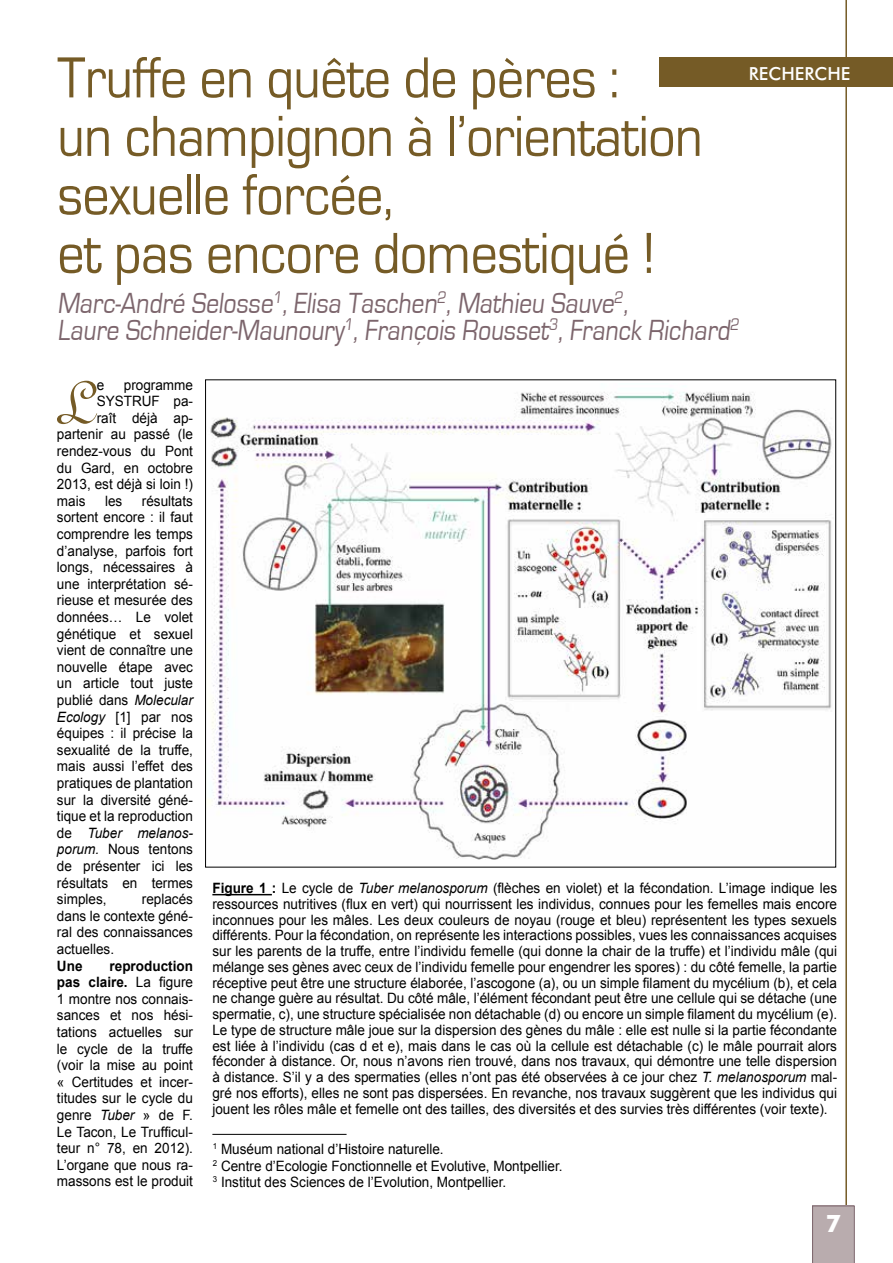
<style>
.page{position:relative;width:893px;height:1263px;background:#fff}
.page>*{position:absolute;margin:0;border:0;box-sizing:border-box;transform-origin:0 0}
.t1{font:66.3px "Gando BT";color:#755b26;scale:.95 1}
.t2{font:60px/58.5px "Eurostile";letter-spacing:-.01em;color:#755b26;scale:.9 1}
.t3{font:30px/27px "Eurostile";color:#7c656c;scale:.85 1}
.t4{font:700 24px "Futura BT";color:#fff}
.t5{font:500 18px "Futura BT";color:#fff}
.t6{font:14.25px/16.6px "Arial";color:#000;text-align:justify;scale:.95 1}
.t7{font:700 14.25px "Arial";color:#000;scale:.95 1}
.s1{font-style:italic}
.s2{font-weight:700}
</style>
<div class="page">
<hr style="left:845px;top:0;width:2px;height:1205px;background:#755b26">
<svg style="left:812px;top:1205px;width:43px;height:58px;background:#b5a7aa"></svg>
<div style="left:659px;top:57px;width:234px;height:30px;background:#755b26"></div>
<img style="left:208px;top:389px;width:624px;height:470px">
<hr style="left:212px;top:894px;width:60px;height:1px;background:#000">
<hr style="left:212px;top:1134px;width:135px;height:1px;background:#000">
<h2 class="t2" style="left:57px;top:50px;width:719px">Truffe en quête de pères :<br>un champignon à l’orientation sexuelle forcée,<br>et pas encore domestiqué !</h2>
<h3 class="t3" style="left:57px;top:290px;width:806px">Marc-André Selosse<sup>1</sup>, Elisa Taschen<sup>2</sup>, Mathieu Sauve<sup>2</sup>,<br>Laure Schneider-Maunoury<sup>1</sup>, François Rousset<sup>3</sup>, Franck Richard<sup>2</sup></h3>
<p class="t5" style="left:749px;top:62px;width:103px">RECHERCHE</p>
<h1 class="t1" style="left:56px;top:363px;width:45px">L</h1>
<p class="t6" style="left:97px;top:377px;width:9px">e</p>
<p class="t6" style="left:124px;top:377px;width:74px">programme</p>
<p class="t6" style="left:97px;top:393px;width:103px">SYSTRUF pa-</p>
<p class="t6" style="left:97px;top:410px;width:103px">raît déjà ap-</p>
<p class="t6" style="left:57px;top:426px;width:145px">partenir au passé (le</p>
<p class="t6" style="left:57px;top:443px;width:145px">rendez-vous du Pont</p>
<p class="t6" style="left:57px;top:459px;width:145px">du Gard, en octobre</p>
<p class="t6" style="left:57px;top:476px;width:145px">2013, est déjà si loin !)</p>
<p class="t6" style="left:57px;top:493px;width:32px">mais</p>
<p class="t6" style="left:105px;top:493px;width:20px">les</p>
<p class="t6" style="left:57px;top:493px;width:145px;text-indent:85px">résultats sortent encore : il faut comprendre les temps d’analyse, parfois fort longs, nécessaires à une interprétation sé&shy;rieuse et mesurée des données… Le volet génétique et sexuel vient de connaître une nouvelle étape avec un article tout juste publié dans <span class="s1">Molecular Ecology</span> [1] par nos équipes : il précise la sexualité de la truffe, mais aussi l’effet des pratiques de plantation sur la diversité géné&shy;tique et la reproduction de <span class="s1">Tuber melanos&shy;porum.</span> Nous tentons de présenter ici les résultats en termes simples,</p>
<p class="t6" style="left:57px;top:891px;width:145px;text-indent:85px">replacés dans le contexte géné&shy;ral des connaissances actuelles.</p>
<p class="t7" style="left:57px;top:958px;width:28px">Une</p>
<p class="t6" style="left:57px;top:957px;width:145px;text-indent:53px"><span class="s2">reproduction pas claire.</span> La figure 1 montre nos connais&shy;sances et nos hési&shy;tations actuelles sur le cycle de la truffe (voir la mise au point « Certitudes et incer&shy;titudes sur le cycle du genre <span class="s1">Tuber</span> » de F.<br>Le Tacon, Le Trufficul&shy;teur n° 78, en 2012).<br>L’organe que nous ra&shy;massons est le produit</p>
<p class="t6" style="left:212px;top:880px;width:659px;line-height:15.8px"><span class="s2">Figure 1 :</span> Le cycle de <span class="s1">Tuber melanosporum</span> (flèches en violet) et la fécondation. L’image indique les ressources nutritives (flux en vert) qui nourrissent les individus, connues pour les femelles mais encore inconnues pour les mâles. Les deux couleurs de noyau (rouge et bleu) représentent les types sexuels différents. Pour la fécondation, on représente les interactions possibles, vues les connaissances acquises sur les parents de la truffe, entre l’individu femelle (qui donne la chair de la truffe) et l’individu mâle (qui mélange ses gènes avec ceux de l’individu femelle pour engendrer les spores) : du côté femelle, la partie réceptive peut être une structure élaborée, l’ascogone (a), ou un simple filament du mycélium (b), et cela ne change guère au résultat. Du côté mâle, l’élément fécondant peut être une cellule qui se détache (une spermatie, c), une structure spécialisée non détachable (d) ou encore un simple filament du mycélium (e).<br>Le type de structure mâle joue sur la dispersion des gènes du mâle : elle est nulle si la partie fécondante est liée à l’individu (cas d et e), mais dans le cas où la cellule est détachable (c) le mâle pourrait alors féconder à distance. Or, nous n’avons rien trouvé, dans nos travaux, qui démontre une telle dispersion à distance. S’il y a des spermaties (elles n’ont pas été observées à ce jour chez <span class="s1">T. melanosporum</span> mal&shy;gré nos efforts), elles ne sont pas dispersées. En revanche, nos travaux suggèrent que les individus qui jouent les rôles mâle et femelle ont des tailles, des diversités et des survies très différentes (voir texte).</p>
<p class="t6" style="left:213px;top:1141px;width:370px;text-align:left"><sup>1</sup> Muséum national d’Histoire naturelle.<br><sup>2</sup> Centre d’Ecologie Fonctionnelle et Evolutive, Montpellier.<br><sup>3</sup> Institut des Sciences de l’Evolution, Montpellier.</p>
<h3 class="t4" style="left:826px;top:1209px;width:16px">7</h3>
</div>
